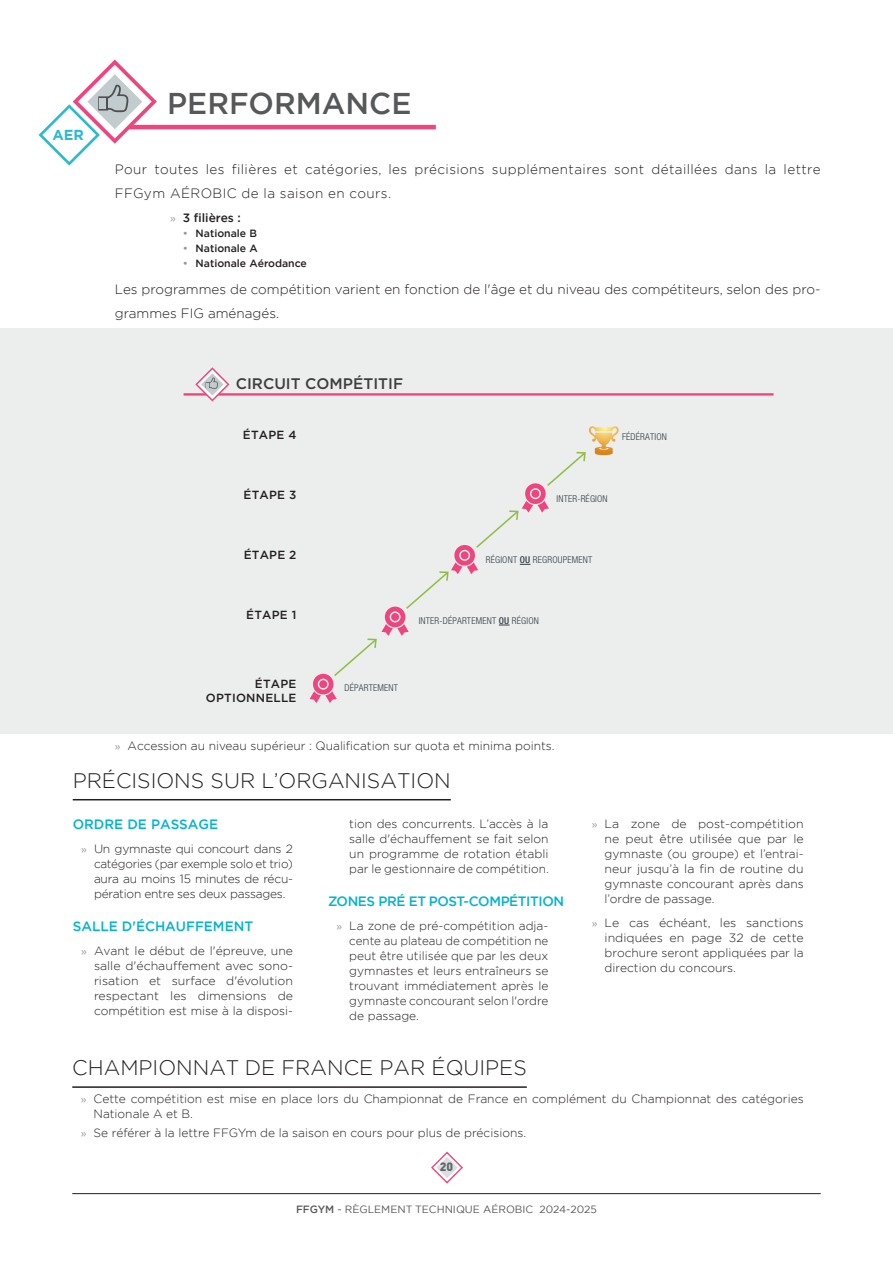
<style>
.page{position:relative;width:893px;height:1263px;background:#fff}
.page>*{position:absolute;margin:0;border:0;box-sizing:border-box;transform-origin:0 0}
.t1{font:500 30px "Gotham";color:#57585a}
.t2{font:300 21px "Gotham";color:#231f20}
.t3{font:500 15.3px "Gotham";color:#3e3e3f}
.t4{font:700 14.4px "Gotham";color:#2bbace}
.t5{font:300 13.5px/24px "Gotham";letter-spacing:.015em;color:#231f20}
.t6{font:500 13.5px "Gotham";color:#03b3ce}
.t7{font:500 13.5px "Gotham";letter-spacing:-.03em;color:#03b3ce}
.t8{font:300 12px/15px "Gotham";color:#231f20;text-align:justify}
.t9{font:500 12px "Gotham";color:#231f20}
.t10{font:900 12px "DIN";color:#5f666b}
.t11{font:500 11.85px/14.1px "Gotham";letter-spacing:.02em;color:#231f20;text-align:right}
.t12{font:500 10.5px "Gotham";color:#231f20}
.t13{font:10.5px "Gotham";color:#57585a}
.t14{font:300 condensed 9.45px "Helvetica Neue LT Pro";letter-spacing:.02em;color:#353b40}
.s1{font-weight:400;font-size:10.5px;color:#95979a}
.s2{color:#95979a}
.s3{font-weight:500}
</style>
<div class="page">
<svg style="left:431px;top:1151px;width:32px;height:33px"></svg>
<hr style="left:72px;top:1193px;width:749px;height:1px;background:#231f20">
<hr style="left:73px;top:799px;width:378px;height:1px;background:#231f20">
<div style="left:0;top:328px;width:893px;height:406px;background:#ebeeed"></div>
<hr style="left:184px;top:393px;width:589px;height:3px;background:#ef447d">
<svg style="left:310px;top:426px;width:309px;height:277px"></svg>
<svg style="left:195px;top:367px;width:34px;height:34px"></svg>
<hr style="left:115px;top:125px;width:321px;height:4px;background:#ef447d">
<svg style="left:39px;top:60px;width:152px;height:106px"></svg>
<hr style="left:72px;top:1086px;width:455px;height:2px;background:#231f20">
<p class="t4" style="left:52px;top:125px;width:33px">AER</p>
<h1 class="t1" style="left:167px;top:83px;width:246px">PERFORMANCE</h1>
<p class="t5" style="left:115px;top:157px;width:707px">Pour toutes les filières et catégories, les précisions supplémentaires sont détaillées dans la lettre<br>FFGym AÉROBIC de la saison en cours.</p>
<p class="t9" style="left:170px;top:209px;width:72px"><span class="s1">»</span> 3 filières :</p>
<p class="t12" style="left:183px;top:226px;width:76px"><span class="s2">•</span> Nationale B</p>
<p class="t12" style="left:183px;top:241px;width:76px"><span class="s2">•</span> Nationale A</p>
<p class="t12" style="left:183px;top:256px;width:126px"><span class="s2">•</span> Nationale Aérodance</p>
<p class="t5" style="left:115px;top:277px;width:707px">Les programmes de compétition varient en fonction de l'âge et du niveau des compétiteurs, selon des pro&shy;grammes FIG aménagés.</p>
<p class="t3" style="left:236px;top:373px;width:169px">CIRCUIT COMPÉTITIF</p>
<p class="t11" style="left:243px;top:428px;width:55px">ÉTAPE 4</p>
<p class="t14" style="left:622px;top:431px;width:46px">FÉDÉRATION</p>
<p class="t11" style="left:244px;top:488px;width:54px">ÉTAPE 3</p>
<p class="t11" style="left:244px;top:548px;width:54px">ÉTAPE 2</p>
<p class="t11" style="left:246px;top:608px;width:52px">ÉTAPE 1</p>
<p class="t14" style="left:557px;top:493px;width:53px">INTER-RÉGION</p>
<p class="t14" style="left:486px;top:555px;width:108px">RÉGIONT <span class="s3">OU</span> REGROUPEMENT</p>
<p class="t14" style="left:419px;top:615px;width:122px">INTER-DÉPARTEMENT <span class="s3">OU</span> RÉGION</p>
<p class="t11" style="left:206px;top:677px;width:92px">ÉTAPE<br>OPTIONNELLE</p>
<p class="t14" style="left:345px;top:682px;width:55px">DÉPARTEMENT</p>
<p class="t8" style="left:115px;top:738px;width:441px"><span class="s1">»</span> Accession au niveau supérieur : Qualification sur quota et minima points.</p>
<h2 class="t2" style="left:73px;top:767px;width:380px">PRÉCISIONS SUR L’ORGANISATION</h2>
<p class="t6" style="left:73px;top:816px;width:147px">ORDRE DE PASSAGE</p>
<p class="t8" style="left:94px;top:841px;width:201px;text-indent:-13px"><span class="s1">»</span> Un gymnaste qui concourt dans 2 catégories (par exemple solo et trio) aura au moins 15 minutes de récu&shy;pération entre ses deux passages.</p>
<p class="t6" style="left:73px;top:917px;width:182px">SALLE D'ÉCHAUFFEMENT</p>
<p class="t8" style="left:94px;top:942px;width:201px;text-indent:-13px"><span class="s1">»</span> Avant le début de l'épreuve, une salle d'échauffement avec sono&shy;risation et surface d'évolution respectant les dimensions de compétition est mise à la disposi-</p>
<p class="t8" style="left:349px;top:816px;width:201px">tion des concurrents. L’accès à la salle d'échauffement se fait selon un programme de rotation établi par le gestionnaire de compétition.</p>
<p class="t7" style="left:328px;top:893px;width:238px">ZONES PRÉ ET POST-COMPÉTITION</p>
<p class="t8" style="left:349px;top:918px;width:201px;text-indent:-13px"><span class="s1">»</span> La zone de pré-compétition adja&shy;cente au plateau de compétition ne peut être utilisée que par les deux gymnastes et leurs entraîneurs se trouvant immédiatement après le gymnaste concourant selon l'ordre de passage.</p>
<p class="t8" style="left:605px;top:816px;width:201px;text-indent:-13px"><span class="s1">»</span> La zone de post-compétition ne peut être utilisée que par le gymnaste (ou groupe) et l’entrai&shy;neur jusqu’à la fin de routine du gymnaste concourant après dans l’ordre de passage.</p>
<p class="t8" style="left:605px;top:915px;width:201px;text-indent:-13px"><span class="s1">»</span> Le cas échéant, les sanctions indiquées en page 32 de cette brochure seront appliquées par la direction du concours.</p>
<h2 class="t2" style="left:72px;top:1054px;width:456px">CHAMPIONNAT DE FRANCE PAR ÉQUIPES</h2>
<p class="t8" style="left:94px;top:1091px;width:712px;text-indent:-13px"><span class="s1">»</span> Cette compétition est mise en place lors du Championnat de France en complément du Championnat des catégories<br>Nationale A et B.</p>
<p class="t8" style="left:81px;top:1125px;width:447px"><span class="s1">»</span> Se référer à la lettre FFGYm de la saison en cours pour plus de précisions.</p>
<p class="t10" style="left:440px;top:1159px;width:15px">20</p>
<p class="t13" style="left:296px;top:1202px;width:302px"><span class="s3">FFGYM</span> - RÈGLEMENT TECHNIQUE AÉROBIC 2024-2025</p>
</div>
